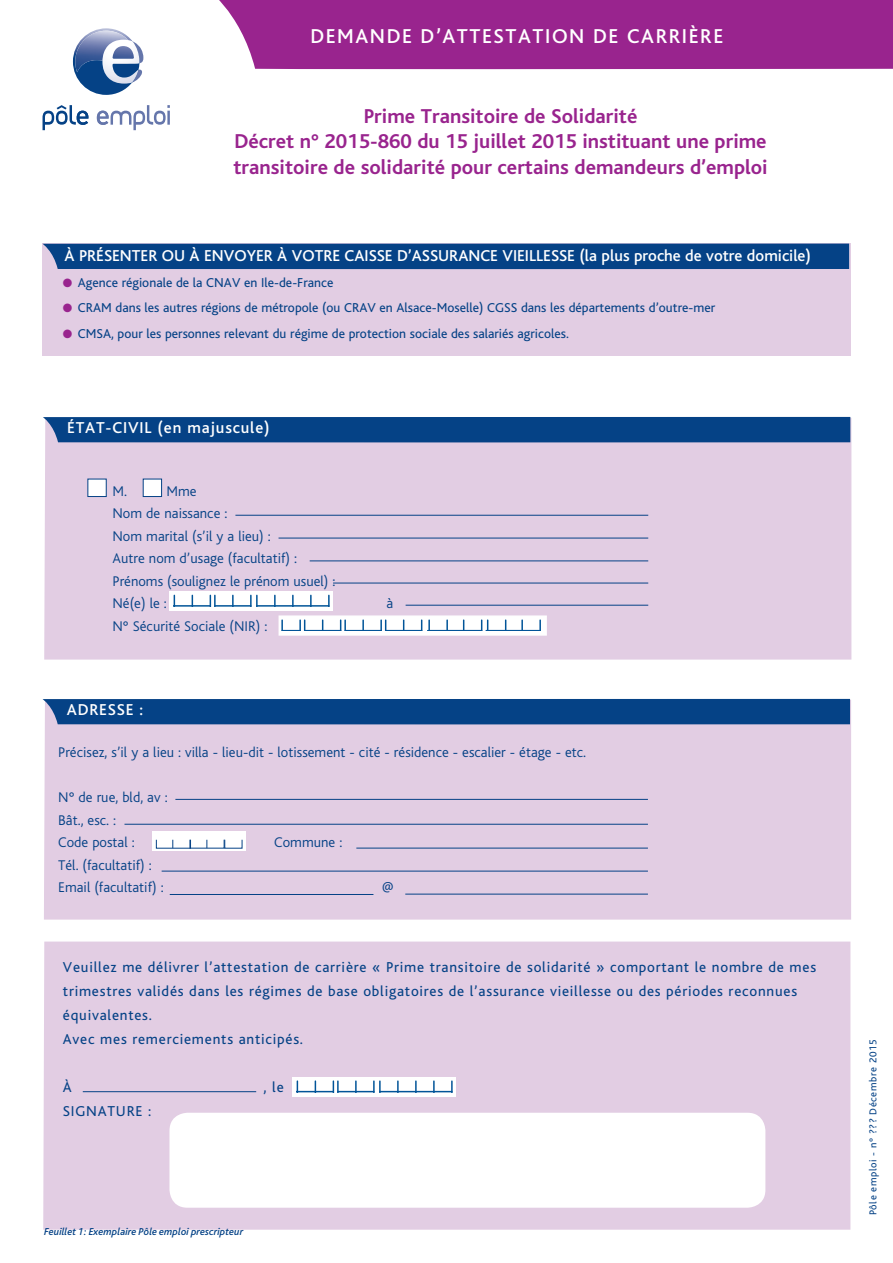
<style>
.page{position:relative;width:893px;height:1263px;background:#fff}
.page>*{position:absolute;margin:0;border:0;box-sizing:border-box;transform-origin:0 0}
.t1{font:700 21px/25.2px "Bliss";color:#99248e;text-align:center}
.t2{font:500 21px "Bliss";letter-spacing:.075em;color:#fff}
.t3{font:500 16.5px "Bliss";color:#fff}
.t4{font:500 16.5px "Bliss";letter-spacing:.05em;color:#fff}
.t5{font:15px/24px "Bliss";letter-spacing:.05em;color:#054286}
.t6{font:300 14.7px/22.5px "Bliss";color:#054286}
.t7{font:13.5px "Bliss";color:#054286}
.t8{font:italic 500 10.5px "Bliss";color:#054286}
.t9{font:10.5px "Bliss";letter-spacing:.05em;color:#054286}
.s1{color:#99248e}
</style>
<div class="page">
<div style="left:43px;top:941px;width:807px;height:289px;background:#e2cde3"></div>
<div style="left:219px;top:0;width:674px;height:70px;background:#99248e"></div>
<svg style="left:73px;top:28px;width:70px;height:67px"></svg>
<svg style="left:43px;top:105px;width:45px;height:25px"></svg>
<svg style="left:97px;top:105px;width:73px;height:25px"></svg>
<div style="left:43px;top:243px;width:808px;height:112px;background:#e2cde3"></div>
<div style="left:43px;top:244px;width:806px;height:25px;background:#054286"></div>
<div style="left:44px;top:418px;width:807px;height:242px;background:#e2cde3"></div>
<div style="left:43px;top:417px;width:807px;height:26px;background:#054286"></div>
<div style="left:87px;top:479px;width:20px;height:18px;background:#fff;border:1px solid #054286"></div>
<div style="left:143px;top:479px;width:19px;height:18px;background:#fff;border:1px solid #054286"></div>
<hr style="left:235px;top:515px;width:413px;height:1px;background:#054286">
<hr style="left:279px;top:538px;width:369px;height:1px;background:#054286">
<hr style="left:310px;top:560px;width:338px;height:1px;background:#054286">
<hr style="left:333px;top:583px;width:315px;height:1px;background:#054286">
<hr style="left:406px;top:605px;width:242px;height:1px;background:#054286">
<div style="left:279px;top:615px;width:268px;height:21px;background:#fff;border:2px solid #fff"></div>
<hr style="left:345px;top:630px;width:36px;height:1px;background:#015498">
<svg style="left:362px;top:620px;width:2px;height:10px"></svg>
<hr style="left:305px;top:630px;width:36px;height:1px;background:#015498">
<svg style="left:340px;top:620px;width:6px;height:10px"></svg>
<svg style="left:281px;top:620px;width:24px;height:11px"></svg>
<hr style="left:386px;top:630px;width:36px;height:1px;background:#015498">
<svg style="left:380px;top:620px;width:6px;height:10px"></svg>
<hr style="left:428px;top:630px;width:54px;height:1px;background:#015498">
<svg style="left:428px;top:620px;width:2px;height:10px"></svg>
<svg style="left:446px;top:620px;width:2px;height:10px"></svg>
<hr style="left:486px;top:630px;width:54px;height:1px;background:#015498">
<svg style="left:481px;top:620px;width:7px;height:10px"></svg>
<svg style="left:539px;top:620px;width:2px;height:10px"></svg>
<svg style="left:521px;top:620px;width:2px;height:10px"></svg>
<div style="left:169px;top:592px;width:164px;height:19px;background:#fff"></div>
<hr style="left:174px;top:605px;width:36px;height:2px;background:#015498">
<hr style="left:215px;top:605px;width:36px;height:2px;background:#015498">
<svg style="left:210px;top:595px;width:6px;height:12px"></svg>
<svg style="left:232px;top:595px;width:2px;height:12px"></svg>
<hr style="left:257px;top:605px;width:72px;height:2px;background:#015498">
<svg style="left:250px;top:595px;width:8px;height:12px"></svg>
<svg style="left:274px;top:595px;width:2px;height:12px"></svg>
<svg style="left:310px;top:595px;width:2px;height:12px"></svg>
<svg style="left:328px;top:595px;width:2px;height:12px"></svg>
<svg style="left:292px;top:595px;width:2px;height:12px"></svg>
<svg style="left:292px;top:1077px;width:164px;height:19px"></svg>
<hr style="left:297px;top:1091px;width:36px;height:1px;background:#015498">
<hr style="left:338px;top:1091px;width:36px;height:1px;background:#015498">
<svg style="left:333px;top:1081px;width:6px;height:11px"></svg>
<svg style="left:355px;top:1081px;width:2px;height:10px"></svg>
<hr style="left:380px;top:1091px;width:72px;height:1px;background:#015498">
<svg style="left:373px;top:1081px;width:8px;height:11px"></svg>
<svg style="left:397px;top:1081px;width:2px;height:10px"></svg>
<svg style="left:433px;top:1081px;width:2px;height:10px"></svg>
<svg style="left:451px;top:1081px;width:2px;height:11px"></svg>
<svg style="left:415px;top:1081px;width:2px;height:10px"></svg>
<div style="left:44px;top:700px;width:807px;height:219px;background:#e2cde3"></div>
<div style="left:43px;top:699px;width:807px;height:25px;background:#054286"></div>
<hr style="left:175px;top:799px;width:473px;height:1px;background:#054286">
<hr style="left:124px;top:824px;width:524px;height:1px;background:#054286">
<hr style="left:356px;top:848px;width:292px;height:1px;background:#054286">
<hr style="left:162px;top:871px;width:486px;height:1px;background:#054286">
<hr style="left:405px;top:894px;width:243px;height:1px;background:#054286">
<svg style="left:152px;top:831px;width:93px;height:19px"></svg>
<hr style="left:170px;top:894px;width:203px;height:1px;background:#054286">
<hr style="left:83px;top:1091px;width:173px;height:1px;background:#054286">
<div style="left:169px;top:1113px;width:596px;height:95px;background:#fff;border-radius:18px"></div>
<h1 class="t2" style="left:310px;top:25px;width:414px">DEMANDE D’ATTESTATION DE CARRIÈRE</h1>
<h1 class="t1" style="left:233px;top:104px;width:536px">Prime Transitoire de Solidarité<br>Décret n° 2015-860 du 15 juillet 2015 instituant une prime transitoire de solidarité pour certains demandeurs d’emploi</h1>
<p class="t3" style="left:65px;top:247px;width:748px">À PRÉSENTER OU À ENVOYER À VOTRE CAISSE D’ASSURANCE VIEILLESSE (la plus proche de votre domicile)</p>
<p class="t7" style="left:63px;top:276px;width:272px"><span class="s1">●</span> Agence régionale de la CNAV en Ile-de-France</p>
<p class="t7" style="left:63px;top:301px;width:654px"><span class="s1">●</span> CRAM dans les autres régions de métropole (ou CRAV en Alsace-Moselle) CGSS dans les départements d’outre-mer</p>
<p class="t7" style="left:63px;top:326px;width:507px"><span class="s1">●</span> CMSA, pour les personnes relevant du régime de protection sociale des salariés agricoles.</p>
<p class="t4" style="left:67px;top:419px;width:204px">ÉTAT-CIVIL (en majuscule)</p>
<p class="t6" style="left:112px;top:480px;width:224px;text-indent:54px">Mme<br>Nom de naissance :<br>Nom marital (s’il y a lieu) :<br>Autre nom d’usage (facultatif) :<br>Prénoms (soulignez le prénom usuel) :<br>Né(e) le :</p>
<p class="t6" style="left:112px;top:480px;width:16px">M.</p>
<p class="t6" style="left:112px;top:615px;width:156px">N° Sécurité Sociale (NIR) :</p>
<p class="t6" style="left:387px;top:592px;width:8px">à</p>
<p class="t4" style="left:67px;top:701px;width:78px">ADRESSE :</p>
<p class="t6" style="left:58px;top:741px;width:529px">Précisez, s’il y a lieu : villa - lieu-dit - lotissement - cité - résidence - escalier - étage - etc.</p>
<p class="t6" style="left:58px;top:786px;width:111px">N° de rue, bld, av :<br>Bât., esc. :<br>Code postal :</p>
<p class="t6" style="left:274px;top:831px;width:70px">Commune :</p>
<p class="t6" style="left:58px;top:854px;width:107px">Tél. (facultatif) :<br>Email (facultatif) :</p>
<p class="t6" style="left:382px;top:877px;width:13px">@</p>
<p class="t5" style="left:63px;top:955px;width:755px">Veuillez me délivrer l’attestation de carrière « Prime transitoire de solidarité » comportant le nombre de mes trimestres validés dans les régimes de base obligatoires de l’assurance vieillesse ou des périodes reconnues équivalentes.<br>Avec mes remerciements anticipés.</p>
<p class="t5" style="left:63px;top:1075px;width:10px">À</p>
<p class="t5" style="left:264px;top:1075px;width:22px">, le</p>
<p class="t5" style="left:63px;top:1099px;width:90px">SIGNATURE :</p>
<p class="t8" style="left:44px;top:1226px;width:201px">Feuillet 1: Exemplaire Pôle emploi prescripteur</p>
<p class="t9" style="left:868px;top:1215px;width:177px;rotate:-90deg">Pôle emploi - n° ??? Décembre 2015</p>
</div>
